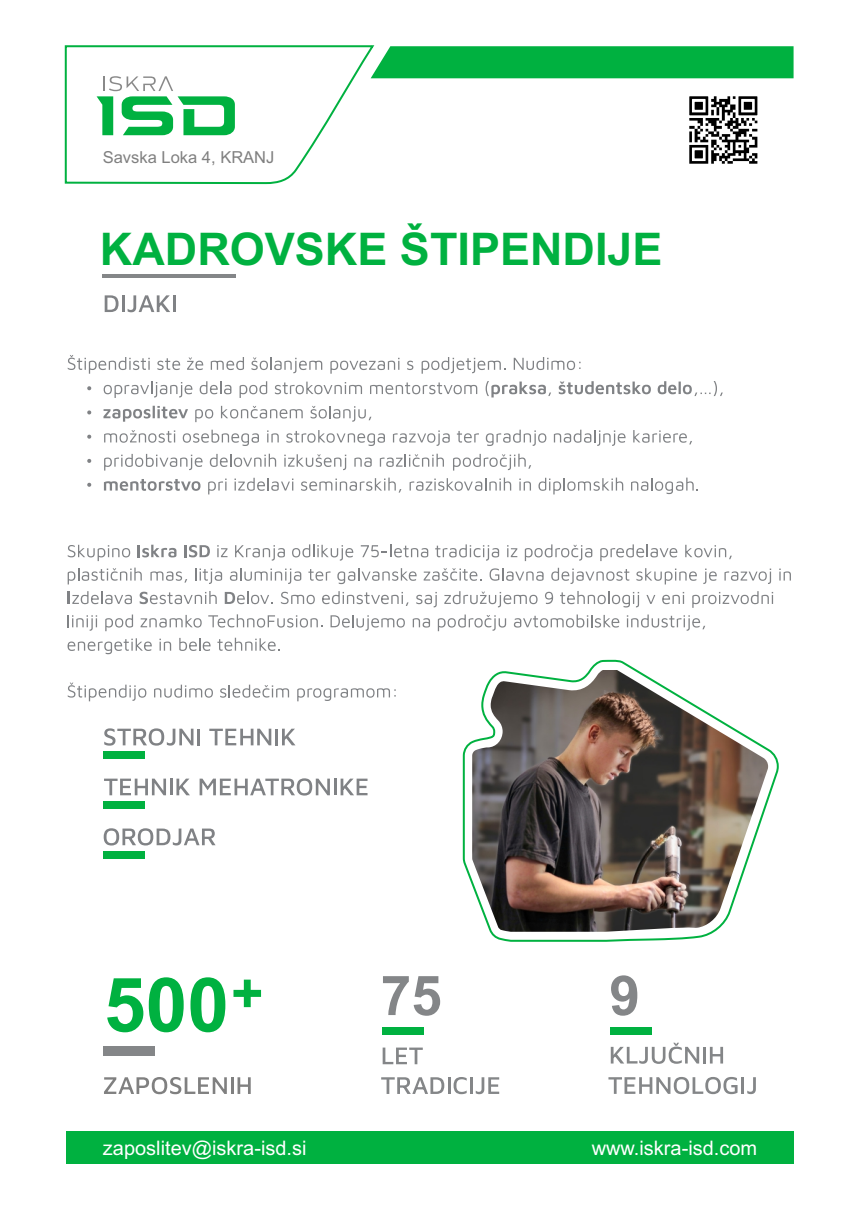
<style>
.page{position:relative;width:860px;height:1209px;background:#fff}
.page>*{position:absolute;margin:0;border:0;box-sizing:border-box;transform-origin:0 0}
.t1{font:700 75px "Arial";color:#00b140}
.t2{font:700 55px "Arial";color:#848688}
.t3{font:700 45px "Arial";color:#00b140}
.t4{font:20px "Arial";color:#fff}
.t5{font:16.5px "Arial";color:#808080}
</style>
<div class="page">
<svg style="left:68px;top:545px;width:62px;height:16px"></svg>
<svg style="left:217px;top:545px;width:10px;height:12px"></svg>
<svg style="left:235px;top:545px;width:50px;height:15px"></svg>
<svg style="left:507px;top:545px;width:10px;height:12px"></svg>
<svg style="left:184px;top:545px;width:26px;height:12px"></svg>
<svg style="left:138px;top:544px;width:38px;height:13px"></svg>
<svg style="left:292px;top:544px;width:61px;height:16px"></svg>
<svg style="left:361px;top:545px;width:67px;height:12px"></svg>
<svg style="left:435px;top:544px;width:64px;height:16px"></svg>
<svg style="left:525px;top:544px;width:67px;height:17px"></svg>
<svg style="left:600px;top:544px;width:77px;height:17px"></svg>
<svg style="left:685px;top:545px;width:47px;height:14px"></svg>
<svg style="left:308px;top:569px;width:22px;height:12px"></svg>
<svg style="left:68px;top:567px;width:74px;height:17px"></svg>
<svg style="left:150px;top:571px;width:37px;height:11px"></svg>
<svg style="left:195px;top:568px;width:27px;height:16px"></svg>
<svg style="left:230px;top:568px;width:71px;height:16px"></svg>
<svg style="left:337px;top:568px;width:80px;height:16px"></svg>
<svg style="left:424px;top:568px;width:58px;height:13px"></svg>
<svg style="left:490px;top:568px;width:54px;height:13px"></svg>
<svg style="left:551px;top:568px;width:78px;height:16px"></svg>
<svg style="left:636px;top:568px;width:61px;height:16px"></svg>
<svg style="left:703px;top:568px;width:14px;height:16px"></svg>
<svg style="left:724px;top:568px;width:47px;height:16px"></svg>
<svg style="left:779px;top:568px;width:12px;height:12px"></svg>
<svg style="left:68px;top:591px;width:64px;height:13px"></svg>
<svg style="left:140px;top:591px;width:77px;height:13px"></svg>
<svg style="left:225px;top:591px;width:48px;height:13px"></svg>
<svg style="left:281px;top:592px;width:34px;height:12px"></svg>
<svg style="left:322px;top:591px;width:87px;height:15px"></svg>
<svg style="left:416px;top:592px;width:21px;height:15px"></svg>
<svg style="left:444px;top:591px;width:93px;height:16px"></svg>
<svg style="left:545px;top:592px;width:8px;height:12px"></svg>
<svg style="left:560px;top:591px;width:79px;height:16px"></svg>
<svg style="left:646px;top:595px;width:9px;height:9px"></svg>
<svg style="left:662px;top:592px;width:22px;height:12px"></svg>
<svg style="left:692px;top:591px;width:81px;height:17px"></svg>
<svg style="left:68px;top:615px;width:29px;height:16px"></svg>
<svg style="left:105px;top:614px;width:28px;height:17px"></svg>
<svg style="left:141px;top:615px;width:61px;height:12px"></svg>
<svg style="left:208px;top:614px;width:114px;height:13px"></svg>
<svg style="left:627px;top:614px;width:78px;height:17px"></svg>
<svg style="left:330px;top:615px;width:75px;height:16px"></svg>
<svg style="left:413px;top:618px;width:17px;height:9px"></svg>
<svg style="left:438px;top:614px;width:68px;height:17px"></svg>
<svg style="left:514px;top:614px;width:105px;height:13px"></svg>
<svg style="left:68px;top:638px;width:84px;height:16px"></svg>
<svg style="left:159px;top:638px;width:12px;height:12px"></svg>
<svg style="left:179px;top:638px;width:32px;height:13px"></svg>
<svg style="left:217px;top:637px;width:63px;height:14px"></svg>
<svg style="left:68px;top:682px;width:78px;height:19px"></svg>
<svg style="left:154px;top:684px;width:59px;height:13px"></svg>
<svg style="left:220px;top:684px;width:69px;height:13px"></svg>
<svg style="left:297px;top:688px;width:99px;height:13px"></svg>
<div style="left:66px;top:1131px;width:727px;height:32px;background:#00b140"></div>
<div style="left:611px;top:1027px;width:41px;height:7px;background:#00b140"></div>
<svg style="left:611px;top:1042px;width:88px;height:21px"></svg>
<hr style="left:703px;top:1046px;width:3px;height:17px;background:#848688">
<svg style="left:710px;top:1046px;width:13px;height:17px"></svg>
<svg style="left:608px;top:1077px;width:129px;height:17px"></svg>
<hr style="left:741px;top:1077px;width:3px;height:16px;background:#848688">
<svg style="left:747px;top:1077px;width:9px;height:17px"></svg>
<div style="left:382px;top:1027px;width:41px;height:8px;background:#00b140"></div>
<svg style="left:383px;top:1047px;width:40px;height:17px"></svg>
<svg style="left:381px;top:1077px;width:86px;height:17px"></svg>
<hr style="left:470px;top:1077px;width:3px;height:17px;background:#848688">
<svg style="left:476px;top:1077px;width:23px;height:17px"></svg>
<div style="left:103px;top:1046px;width:52px;height:9px;background:#848688"></div>
<svg style="left:104px;top:1077px;width:123px;height:17px"></svg>
<hr style="left:231px;top:1077px;width:3px;height:17px;background:#808080">
<svg style="left:237px;top:1077px;width:14px;height:17px"></svg>
<svg style="left:251px;top:357px;width:71px;height:16px"></svg>
<svg style="left:330px;top:358px;width:69px;height:16px"></svg>
<svg style="left:407px;top:361px;width:6px;height:9px"></svg>
<svg style="left:422px;top:357px;width:83px;height:17px"></svg>
<svg style="left:514px;top:357px;width:67px;height:13px"></svg>
<svg style="left:68px;top:355px;width:82px;height:19px"></svg>
<svg style="left:157px;top:358px;width:23px;height:12px"></svg>
<svg style="left:187px;top:357px;width:16px;height:13px"></svg>
<svg style="left:211px;top:357px;width:33px;height:13px"></svg>
<svg style="left:87px;top:386px;width:4px;height:4px"></svg>
<svg style="left:104px;top:381px;width:88px;height:17px"></svg>
<svg style="left:200px;top:381px;width:31px;height:13px"></svg>
<svg style="left:240px;top:381px;width:27px;height:17px"></svg>
<svg style="left:275px;top:381px;width:87px;height:13px"></svg>
<svg style="left:370px;top:382px;width:107px;height:12px"></svg>
<svg style="left:486px;top:381px;width:65px;height:16px"></svg>
<svg style="left:559px;top:381px;width:92px;height:13px"></svg>
<svg style="left:658px;top:381px;width:65px;height:15px"></svg>
<svg style="left:87px;top:410px;width:4px;height:4px"></svg>
<svg style="left:103px;top:406px;width:85px;height:16px"></svg>
<svg style="left:195px;top:409px;width:18px;height:13px"></svg>
<svg style="left:221px;top:406px;width:82px;height:12px"></svg>
<svg style="left:311px;top:406px;width:60px;height:16px"></svg>
<svg style="left:87px;top:435px;width:4px;height:4px"></svg>
<svg style="left:104px;top:430px;width:71px;height:13px"></svg>
<svg style="left:183px;top:430px;width:76px;height:16px"></svg>
<svg style="left:267px;top:430px;width:12px;height:12px"></svg>
<svg style="left:554px;top:430px;width:72px;height:16px"></svg>
<svg style="left:633px;top:430px;width:59px;height:14px"></svg>
<svg style="left:286px;top:430px;width:99px;height:16px"></svg>
<svg style="left:393px;top:430px;width:57px;height:16px"></svg>
<svg style="left:457px;top:431px;width:22px;height:12px"></svg>
<svg style="left:486px;top:430px;width:60px;height:16px"></svg>
<svg style="left:87px;top:459px;width:4px;height:4px"></svg>
<svg style="left:104px;top:454px;width:99px;height:16px"></svg>
<svg style="left:210px;top:454px;width:66px;height:13px"></svg>
<svg style="left:453px;top:454px;width:78px;height:16px"></svg>
<svg style="left:284px;top:454px;width:62px;height:16px"></svg>
<svg style="left:354px;top:457px;width:18px;height:10px"></svg>
<svg style="left:380px;top:454px;width:64px;height:13px"></svg>
<svg style="left:87px;top:483px;width:4px;height:4px"></svg>
<svg style="left:104px;top:479px;width:96px;height:12px"></svg>
<svg style="left:208px;top:478px;width:19px;height:16px"></svg>
<svg style="left:519px;top:478px;width:12px;height:12px"></svg>
<svg style="left:538px;top:477px;width:85px;height:17px"></svg>
<svg style="left:631px;top:477px;width:67px;height:17px"></svg>
<svg style="left:234px;top:478px;width:59px;height:13px"></svg>
<svg style="left:301px;top:477px;width:100px;height:15px"></svg>
<svg style="left:410px;top:477px;width:101px;height:14px"></svg>
<hr style="left:197px;top:728px;width:3px;height:17px;background:#808285">
<svg style="left:104px;top:728px;width:89px;height:17px"></svg>
<svg style="left:209px;top:728px;width:62px;height:17px"></svg>
<hr style="left:275px;top:728px;width:3px;height:17px;background:#808285">
<svg style="left:282px;top:728px;width:13px;height:17px"></svg>
<hr style="left:334px;top:778px;width:3px;height:17px;background:#808285">
<svg style="left:341px;top:778px;width:26px;height:17px"></svg>
<svg style="left:104px;top:778px;width:86px;height:17px"></svg>
<svg style="left:200px;top:778px;width:130px;height:17px"></svg>
<svg style="left:104px;top:828px;width:112px;height:17px"></svg>
<div style="left:103px;top:751px;width:42px;height:7px;background:#00b140"></div>
<div style="left:103px;top:801px;width:42px;height:7px;background:#00b140"></div>
<div style="left:103px;top:851px;width:42px;height:7px;background:#00b140"></div>
<img style="left:690px;top:96px;width:67px;height:68px">
<svg style="left:64px;top:45px;width:312px;height:140px"></svg>
<div style="left:371px;top:46px;width:422px;height:32px;background:#00b140"></div>
<img style="left:462px;top:659px;width:317px;height:283px">
<hr style="left:102px;top:274px;width:134px;height:4px;background:#848688">
<svg style="left:105px;top:295px;width:14px;height:17px"></svg>
<hr style="left:122px;top:295px;width:3px;height:17px;background:#808285">
<svg style="left:128px;top:295px;width:42px;height:17px"></svg>
<hr style="left:173px;top:295px;width:3px;height:17px;background:#808285">
<p class="t5" style="left:103px;top:151px;width:173px">Savska Loka 4, KRANJ</p>
<h3 class="t3" style="left:100px;top:232px;width:564px">KADROVSKE ŠTIPENDIJE</h3>
<h1 class="t1" style="left:104px;top:976px;width:161px">500<sup>+</sup></h1>
<h2 class="t2" style="left:381px;top:975px;width:63px">75</h2>
<h2 class="t2" style="left:609px;top:975px;width:32px">9</h2>
<p class="t4" style="left:103px;top:1140px;width:205px">zaposlitev@iskra-isd.si</p>
<p class="t4" style="left:592px;top:1140px;width:167px">www.iskra-isd.com</p>
</div>
